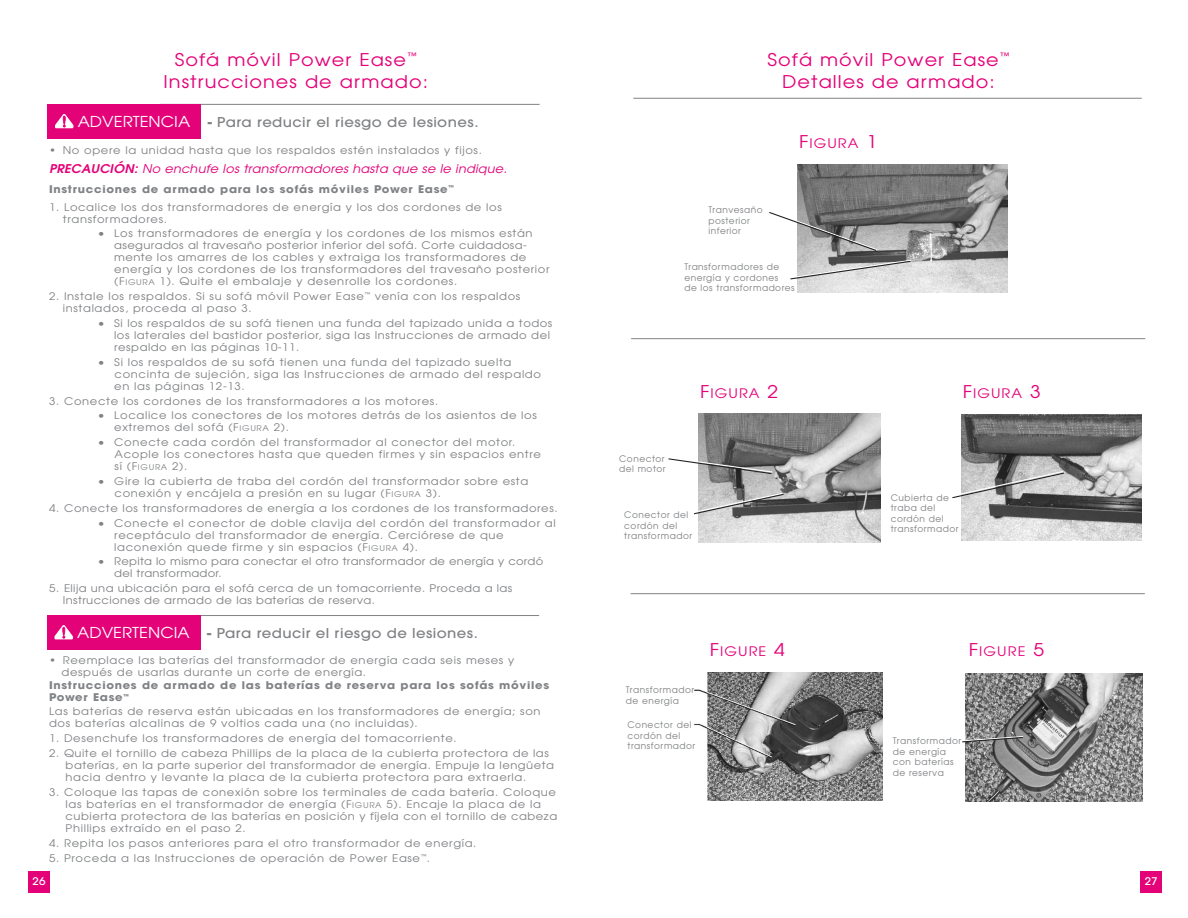
<style>
.page{position:relative;width:1188px;height:918px;background:#fff}
.page>*{position:absolute;margin:0;border:0;box-sizing:border-box;transform-origin:0 0}
.t1{font:17.55px/22.5px "Avant Garde";letter-spacing:.055em;color:#e40278;text-align:center;scale:1.1 1}
.t2{font:15px "Avant Garde";color:#fff;scale:1.1 1}
.t3{font:500 13.5px "Avant Garde";letter-spacing:.025em;color:#808285;scale:1.1 1}
.t4{font:13.2px "Avant Garde";letter-spacing:.075em;color:#e40278;scale:1.1 1}
.t5{font:italic 12px "Avant Garde";letter-spacing:.015em;color:#e40278;scale:1.07 1}
.t6{font:10.5px/12px "Avant Garde";letter-spacing:.055em;color:#808285;scale:1.1 1}
.t7{font:700 10.5px/12px "Avant Garde";letter-spacing:.06em;color:#808285;scale:1.1 1}
.t8{font:10.5px/12px "Avant Garde";letter-spacing:.035em;color:#808285;scale:1.1 1}
.t9{font:10.5px/12px "Avant Garde";letter-spacing:.02em;color:#808285;scale:1.1 1}
.t10{font:500 10.5px "Avant Garde";color:#fff;scale:1.1 1}
.t11{font:9px/10.5px "Avant Garde";letter-spacing:.055em;color:#808285}
.s1{font-weight:700}
.s2{font-weight:500}
.s3{font-weight:600}
.s4{font-size:7.8px}
.s5{font-size:17.55px}
</style>
<div class="page">
<div style="left:1141px;top:871px;width:21px;height:21px;background:#e40278"></div>
<div style="left:29px;top:871px;width:21px;height:21px;background:#e40278"></div>
<hr style="left:631px;top:593px;width:514px;height:1px;background:#808285">
<hr style="left:631px;top:338px;width:514px;height:1px;background:#808285">
<hr style="left:633px;top:98px;width:509px;height:1px;background:#808285">
<img style="left:698px;top:414px;width:183px;height:128px">
<img style="left:962px;top:415px;width:180px;height:125px">
<img style="left:798px;top:165px;width:210px;height:128px">
<img style="left:694px;top:672px;width:189px;height:128px">
<img style="left:966px;top:673px;width:176px;height:128px">
<svg style="left:962px;top:735px;width:62px;height:8px"></svg>
<svg style="left:790px;top:259px;width:122px;height:21px;background:#c2c2c2"></svg>
<svg style="left:769px;top:210px;width:110px;height:42px"></svg>
<svg style="left:668px;top:457px;width:105px;height:18px"></svg>
<svg style="left:694px;top:492px;width:91px;height:23px;background:#9a9999"></svg>
<svg style="left:952px;top:470px;width:113px;height:29px;background:#b2b1b1"></svg>
<hr style="left:160px;top:104px;width:380px;height:1px;background:#808285">
<div style="left:47px;top:104px;width:154px;height:34px;background:#e40278"></div>
<svg style="left:55px;top:114px;width:19px;height:14px"></svg>
<hr style="left:160px;top:615px;width:379px;height:1px;background:#808285">
<div style="left:47px;top:615px;width:154px;height:34px;background:#e40278"></div>
<svg style="left:54px;top:625px;width:19px;height:14px"></svg>
<h1 class="t1" style="left:163px;top:50px;width:242px">Sofá móvil Power Ease<sup>™<br></sup>Instrucciones de armado:</h1>
<p class="t3" style="left:208px;top:117px;width:248px"><span class="s1">-</span> Para reducir el riesgo de lesiones.</p>
<p class="t6" style="left:49px;top:145px;width:395px"><span class="s2">•</span> No opere la unidad hasta que los respaldos estén instalados y fijos.</p>
<p class="t5" style="left:49px;top:165px;width:430px"><span class="s3">PRECAUCIÓN:</span> No enchufe los transformadores hasta que se le indique.</p>
<p class="t7" style="left:49px;top:184px;width:370px">Instrucciones de armado para los sofás móviles Power Ease<sup>™</sup></p>
<p class="t6" style="left:63px;top:202px;width:401px;text-indent:-14px">1. Localice los dos transformadores de energía y los dos cordones de los transformadores.</p>
<p class="t6" style="left:114px;top:228px;width:397px;text-indent:-16px">• Los transformadores de energía y los cordones de los mismos están asegurados al travesaño posterior inferior del sofá. Corte cuidadosa&shy;mente los amarres de los cables y extraiga los transformadores de energía y los cordones de los transformadores del travesaño posterior (F<span class="s4">IGURA</span> 1). Quite el embalaje y desenrolle los cordones.</p>
<p class="t6" style="left:63px;top:291px;width:417px;text-indent:-14px">2. Instale los respaldos. Si su sofá móvil Power Ease<sup>™</sup> venía con los respaldos instalados, proceda al paso 3.</p>
<p class="t6" style="left:114px;top:318px;width:400px;text-indent:-16px">• Si los respaldos de su sofá tienen una funda del tapizado unida a todos los laterales del bastidor posterior, siga las Instrucciones de armado del respaldo en las páginas 10-11.</p>
<p class="t6" style="left:114px;top:357px;width:389px;text-indent:-16px">• Si los respaldos de su sofá tienen una funda del tapizado suelta concinta de sujeción, siga las Instrucciones de armado del respaldo en las páginas 12-13.</p>
<p class="t6" style="left:49px;top:396px;width:355px">3. Conecte los cordones de los transformadores a los motores.</p>
<p class="t6" style="left:114px;top:411px;width:386px;text-indent:-16px">• Localice los conectores de los motores detrás de los asientos de los extremos del sofá (F<span class="s4">IGURA</span> 2).</p>
<p class="t6" style="left:115px;top:437px;width:389px;text-indent:-17px">• Conecte cada cordón del transformador al conector del motor.<br>Acople los conectores hasta que queden firmes y sin espacios entre sí (F<span class="s4">IGURA</span> 2).</p>
<p class="t6" style="left:115px;top:476px;width:378px;text-indent:-17px">• Gire la cubierta de traba del cordón del transformador sobre esta conexión y encájela a presión en su lugar (F<span class="s4">IGURA</span> 3).</p>
<p class="t6" style="left:49px;top:503px;width:464px">4. Conecte los transformadores de energía a los cordones de los transformadores.</p>
<p class="t6" style="left:114px;top:518px;width:403px;text-indent:-16px">• Conecte el conector de doble clavija del cordón del transformador al receptáculo del transformador de energía. Cerciórese de que laconexión quede firme y sin espacios (F<span class="s4">IGURA</span> 4).</p>
<p class="t9" style="left:114px;top:556px;width:391px;text-indent:-16px">• Repita lo mismo para conectar el otro transformador de energía y cordó del transformador.</p>
<p class="t8" style="left:63px;top:583px;width:410px;text-indent:-14px">5. Elija una ubicación para el sofá cerca de un tomacorriente. Proceda a las<br>Instrucciones de armado de las baterías de reserva.</p>
<p class="t3" style="left:207px;top:628px;width:248px"><span class="s1">-</span> Para reducir el riesgo de lesiones.</p>
<p class="t6" style="left:61px;top:655px;width:413px;text-indent:-12px"><span class="s2">•</span> Reemplace las baterías del transformador de energía cada seis meses y después de usarlas durante un corte de energía.</p>
<p class="t7" style="left:49px;top:681px;width:456px">Instrucciones de armado de las baterías de reserva para los sofás móviles<br>Power Ease<sup>™</sup></p>
<p class="t6" style="left:49px;top:706px;width:448px">Las baterías de reserva están ubicadas en los transformadores de energía; son dos baterías alcalinas de 9 voltios cada una (no incluidas).</p>
<p class="t6" style="left:49px;top:733px;width:372px">1. Desenchufe los transformadores de energía del tomacorriente.</p>
<p class="t6" style="left:66px;top:748px;width:446px;text-indent:-17px">2. Quite el tornillo de cabeza Phillips de la placa de la cubierta protectora de las baterías, en la parte superior del transformador de energía. Empuje la lengüeta hacia dentro y levante la placa de la cubierta protectora para extraerla.</p>
<p class="t6" style="left:66px;top:787px;width:448px;text-indent:-17px">3. Coloque las tapas de conexión sobre los terminales de cada batería. Coloque las baterías en el transformador de energía (F<span class="s4">IGURA</span> 5). Encaje la placa de la cubierta protectora de las baterías en posición y fíjela con el tornillo de cabeza Phillips extraído en el paso 2.</p>
<p class="t6" style="left:49px;top:838px;width:390px">4. Repita los pasos anteriores para el otro transformador de energía.</p>
<p class="t6" style="left:49px;top:853px;width:348px">5. Proceda a las Instrucciones de operación de Power Ease<sup>™</sup>.</p>
<h2 class="t2" style="left:78px;top:116px;width:104px">ADVERTENCIA</h2>
<h2 class="t2" style="left:77px;top:627px;width:104px">ADVERTENCIA</h2>
<h1 class="t1" style="left:768px;top:50px;width:221px">Sofá móvil Power Ease<sup>™<br></sup>Detalles de armado:</h1>
<p class="t11" style="left:708px;top:206px;width:56px">Tranvesaño posterior inferior</p>
<p class="t4" style="left:799px;top:138px;width:73px"><span class="s5">F</span>IGURA <span class="s5">1</span></p>
<p class="t11" style="left:684px;top:263px;width:112px">Transformadores de energía y cordones<br>de los transformadores</p>
<p class="t4" style="left:700px;top:388px;width:73px"><span class="s5">F</span>IGURA <span class="s5">2</span></p>
<p class="t4" style="left:963px;top:388px;width:73px"><span class="s5">F</span>IGURA <span class="s5">3</span></p>
<p class="t11" style="left:619px;top:454px;width:48px">Conector del motor</p>
<p class="t11" style="left:624px;top:511px;width:69px">Conector del cordón del transformador</p>
<p class="t11" style="left:891px;top:493px;width:69px">Cubierta de traba del cordón del transformador</p>
<p class="t4" style="left:710px;top:647px;width:70px"><span class="s5">F</span>IGURE <span class="s5">4</span></p>
<p class="t4" style="left:969px;top:646px;width:70px"><span class="s5">F</span>IGURE <span class="s5">5</span></p>
<p class="t11" style="left:626px;top:686px;width:70px">Transformador de energía</p>
<p class="t11" style="left:627px;top:720px;width:69px">Conector del cordón del transformador</p>
<p class="t11" style="left:893px;top:737px;width:70px">Transformador de energía con baterías de reserva</p>
<p class="t10" style="left:33px;top:878px;width:13px">26</p>
<p class="t10" style="left:1145px;top:877px;width:13px">27</p>
</div>
